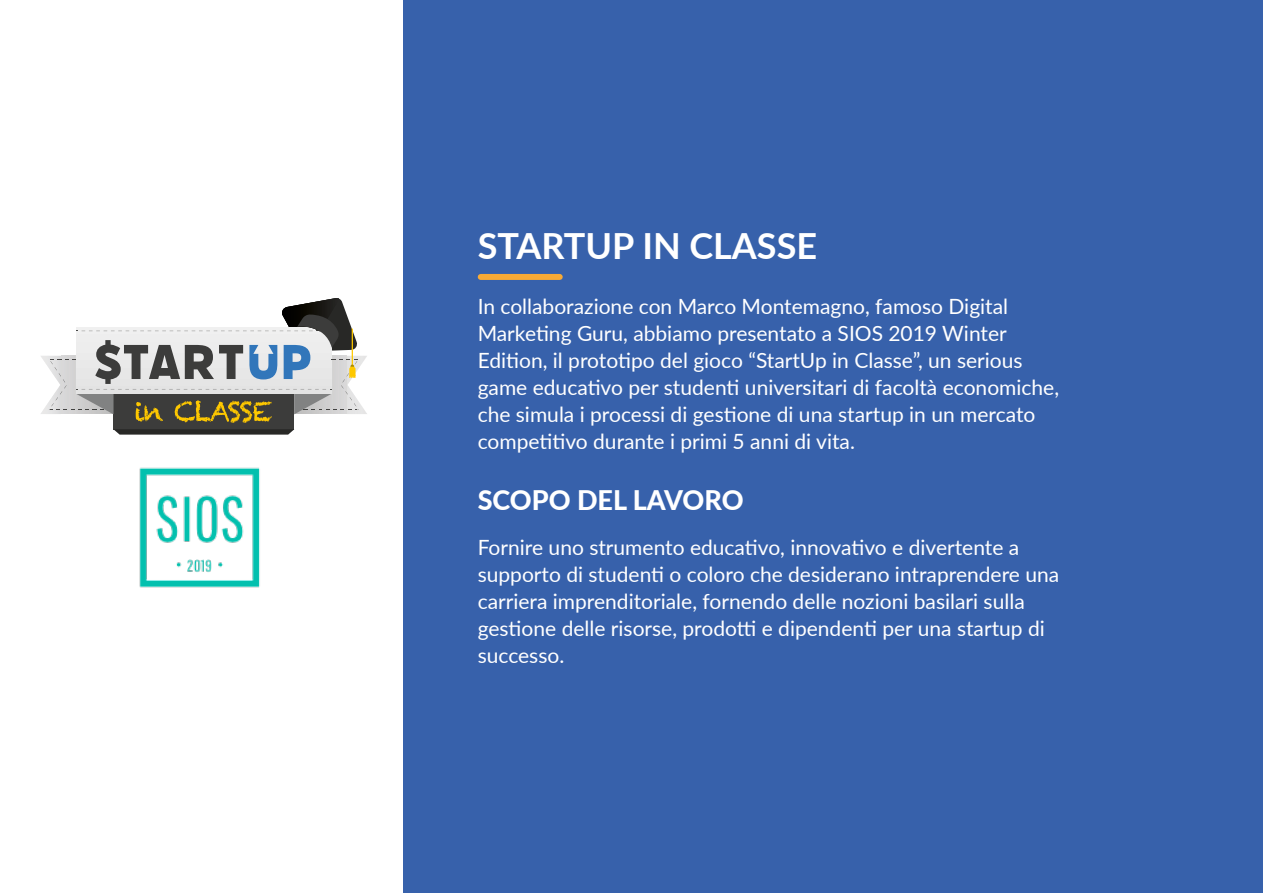
<style>
.page{position:relative;width:1263px;height:893px;background:#fff}
.page>*{position:absolute;margin:0;border:0;box-sizing:border-box;transform-origin:0 0}
.t1{font:700 36px "Lato";color:#fff}
.t2{font:800 27px "Lato";color:#fff}
.t3{font:21px/27px "Lato";color:#fff}
</style>
<div class="page">
<div style="left:404px;top:0;width:859px;height:893px;background:#3761ab"></div>
<div style="left:481px;top:274px;width:79px;height:6px;background:#f7aa36"></div>
<div style="left:113px;top:390px;width:181px;height:39px;background:#3c3c3b"></div>
<svg style="left:113px;top:429px;width:181px;height:6px"></svg>
<svg style="left:41px;top:298px;width:326px;height:125px"></svg>
<img style="left:139px;top:467px;width:121px;height:121px">
<h1 class="t1" style="left:478px;top:220px;width:341px">STARTUP IN CLASSE</h1>
<p class="t3" style="left:478px;top:292px;width:583px">In collaborazione con Marco Montemagno, famoso Digital Marketing Guru, abbiamo presentato a SIOS 2019 Winter Edition, il prototipo del gioco “StartUp in Classe”, un serious game educativo per studenti universitari di facoltà economiche, che simula i processi di gestione di una startup in un mercato competitivo durante i primi 5 anni di vita.</p>
<p class="t2" style="left:478px;top:480px;width:267px">SCOPO DEL LAVORO</p>
<p class="t3" style="left:478px;top:533px;width:583px">Fornire uno strumento educativo, innovativo e divertente a supporto di studenti o coloro che desiderano intraprendere una carriera imprenditoriale, fornendo delle nozioni basilari sulla gestione delle risorse, prodotti e dipendenti per una startup di successo.</p>
</div>
